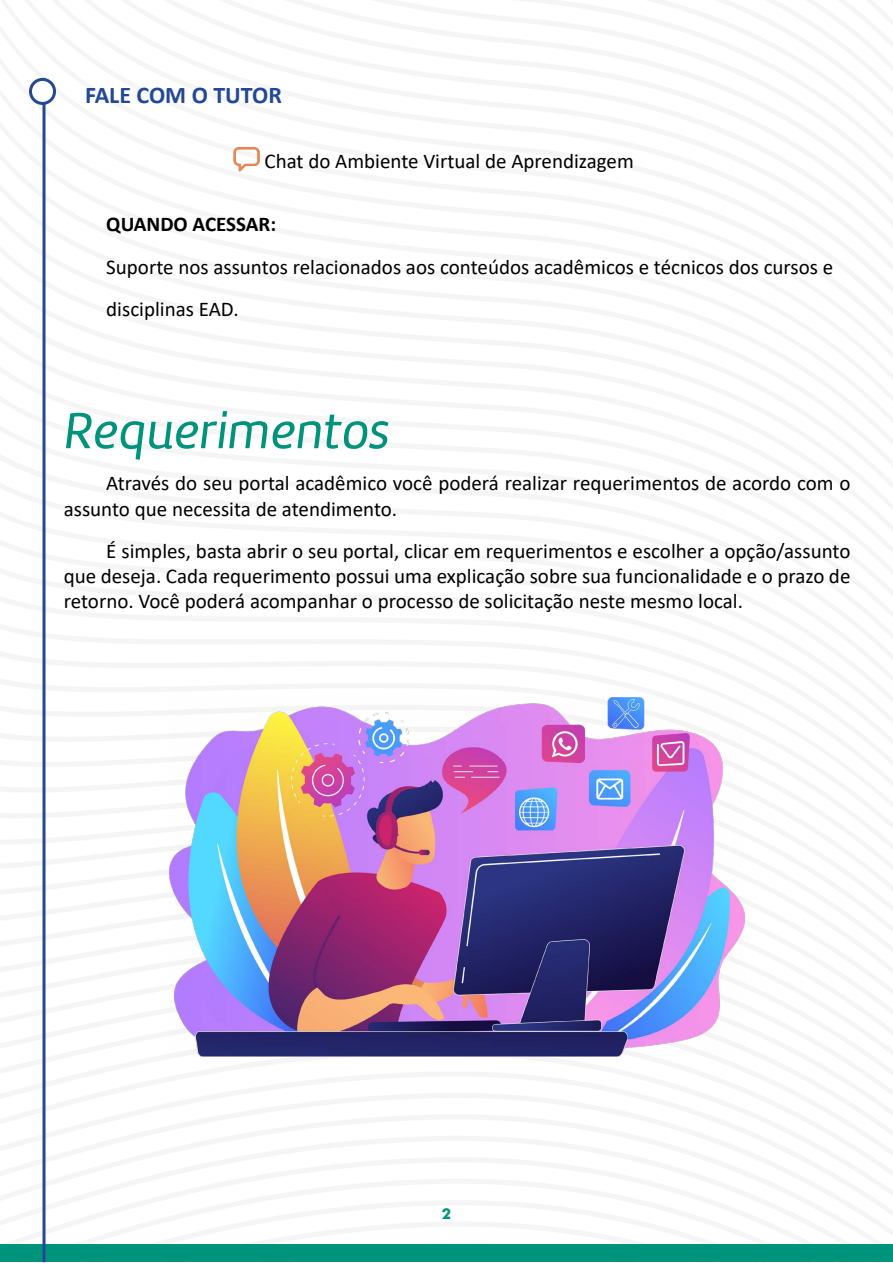
<style>
.page{position:relative;width:893px;height:1263px;background:#fff}
.page>*{position:absolute;margin:0;border:0;box-sizing:border-box;transform-origin:0 0}
.t1{font:52.5px "Amelia Basic Italic";color:#00937b}
.t2{font:700 24px "Calibri";color:#224896}
.t3{font:21px/25.2px "Calibri";color:#000}
.t4{font:700 21px "Calibri";color:#000}
.t5{font:700 15px "Futura BT";color:#00937b}
</style>
<div class="page">
<div style="left:1px;top:1244px;width:892px;height:18px;background:#00937b"></div>
<img style="left:234px;top:147px;width:26px;height:25px">
<hr style="left:43px;top:79px;width:3px;height:1182px;background:#244796">
<div style="left:31px;top:79px;width:24px;height:24px;background:#fff;border-radius:50%"></div>
<div style="left:29px;top:78px;width:27px;height:27px;border:3px solid #244796;border-radius:50%"></div>
<img style="left:170px;top:698px;width:575px;height:359px">
<p class="t2" style="left:85px;top:78px;width:198px">FALE COM O TUTOR</p>
<p class="t3" style="left:265px;top:147px;width:371px">Chat do Ambiente Virtual de Aprendizagem</p>
<p class="t4" style="left:106px;top:209px;width:171px">QUANDO ACESSAR:</p>
<p class="t3" style="left:106px;top:245px;width:728px;line-height:42.2px">Suporte nos assuntos relacionados aos conteúdos acadêmicos e técnicos dos cursos e disciplinas EAD.</p>
<h1 class="t1" style="left:64px;top:400px;width:328px">Requerimentos</h1>
<p class="t3" style="left:64px;top:470px;width:788px;text-indent:43px">Através do seu portal acadêmico você poderá realizar requerimentos de acordo com o assunto que necessita de atendimento.</p>
<p class="t3" style="left:64px;top:538px;width:788px;text-align:justify;text-indent:43px">É simples, basta abrir o seu portal, clicar em requerimentos e escolher a opção/assunto que deseja. Cada requerimento possui uma explicação sobre sua funcionalidade e o prazo de retorno. Você poderá acompanhar o processo de solicitação neste mesmo local.</p>
<p class="t5" style="left:442px;top:1204px;width:11px">2</p>
</div>
